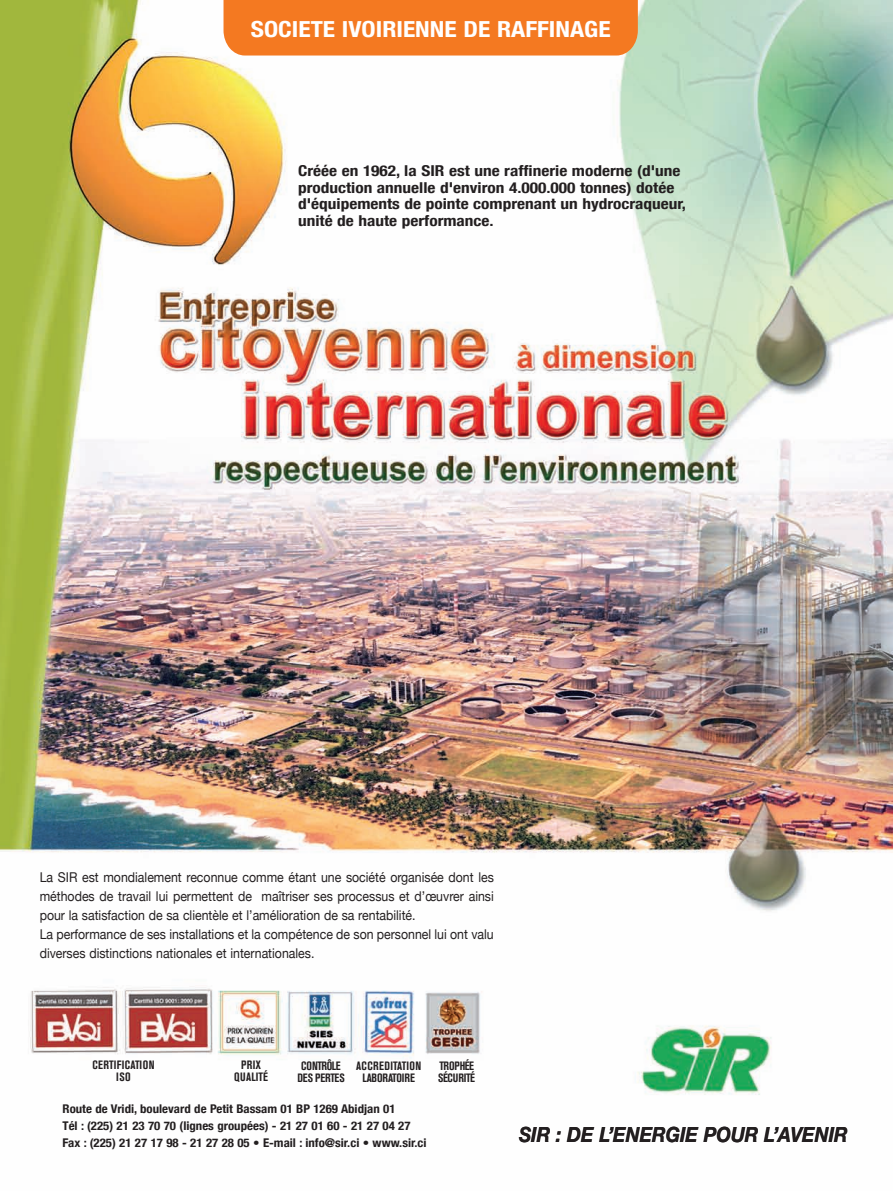
<style>
.page{position:relative;width:893px;height:1191px;background:#fff}
.page>*{position:absolute;margin:0;border:0;box-sizing:border-box;transform-origin:0 0}
.t1{font:700 condensed 22.2px "Helvetica Neue";color:#fff;scale:1.15 1}
.t2{font:italic 700 21px "Helvetica Neue";color:#231f20;scale:.89 1}
.t3{font:700 condensed 15px/16.5px "Helvetica Neue";color:#231f20;scale:1.15 1}
.t4{font:13.5px/18.9px "Helvetica Neue";color:#231f20;scale:.91 1}
.t5{font:700 condensed 12px/17.1px "Helvetica Neue";color:#231f20;scale:1.07 1}
.t6{font:700 condensed 12px/12px "Akzidenz Grotesk BE";letter-spacing:-.005em;color:#231f20;text-align:center}
.t7{font:700 condensed 12px/12px "Akzidenz Grotesk BE";letter-spacing:-.025em;color:#231f20;text-align:center}
.t8{font:700 condensed 12px/12px "Akzidenz Grotesk BE";letter-spacing:.035em;color:#231f20;text-align:center}
.t9{font:700 condensed 12px/12px "Akzidenz Grotesk BE";letter-spacing:-.04em;color:#231f20}
.t10{font:700 condensed 12px/12px "Akzidenz Grotesk BE";letter-spacing:.02em;color:#231f20;text-align:center}
</style>
<div class="page">
<img style="left:0;top:0;width:893px;height:1095px">
<div style="left:224px;top:0;width:414px;height:56px;background:#f47921"></div>
<h1 class="t1" style="left:251px;top:15px;width:314px">SOCIETE IVOIRIENNE DE RAFFINAGE</h1>
<p class="t3" style="left:298px;top:162px;width:339px">Créée en 1962, la SIR est une raffinerie moderne (d'une production annuelle d'environ 4.000.000 tonnes) dotée d'équipements de pointe comprenant un hydrocraqueur, unité de haute performance.</p>
<p class="t4" style="left:40px;top:867px;width:501px">La SIR est mondialement reconnue comme étant une société organisée dont les méthodes de travail lui permettent de maîtriser ses processus et d’œuvrer ainsi pour la satisfaction de sa clientèle et l’amélioration de sa rentabilité.<br>La performance de ses installations et la compétence de son personnel lui ont valu diverses distinctions nationales et internationales.</p>
<p class="t10" style="left:234px;top:1060px;width:35px">PRIX<br>QUALITÉ</p>
<p class="t6" style="left:356px;top:1060px;width:67px">ACCREDITATION<br>LABORATOIRE</p>
<p class="t9" style="left:438px;top:1060px;width:38px">TROPHÉE<br>SÉCURITÉ</p>
<p class="t5" style="left:63px;top:1100px;width:342px">Route de Vridi, boulevard de Petit Bassam 01 BP 1269 Abidjan 01<br>Tél : (225) 21 23 70 70 (lignes groupées) - 21 27 01 60 - 21 27 04 27<br>Fax : (225) 21 27 17 98 - 21 27 28 05 • E-mail : info@sir.ci • www.sir.ci</p>
<p class="t8" style="left:92px;top:1059px;width:64px">CERTIFICATION<br>ISO</p>
<p class="t7" style="left:297px;top:1060px;width:49px">CONTRÔLE<br>DES PERTES</p>
<h2 class="t2" style="left:519px;top:1126px;width:371px">SIR : DE L’ENERGIE POUR L’AVENIR</h2>
</div>
